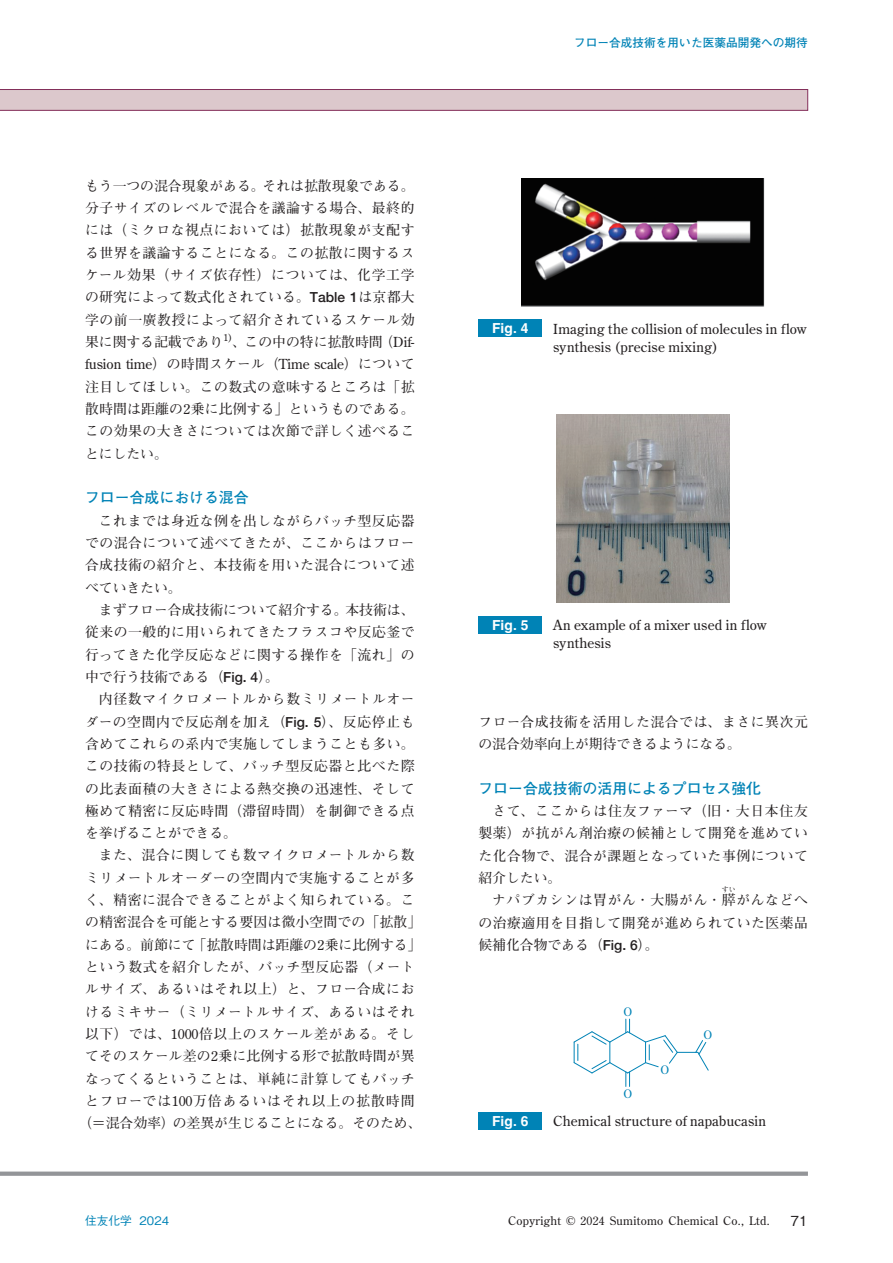
<style>
.page{position:relative;width:893px;height:1263px;background:#fff}
.page>*{position:absolute;margin:0;border:0;box-sizing:border-box;transform-origin:0 0}
.t1{font:700 14.85px "Futo Go B101 Pro";color:#0083b6}
.t2{font:700 13.8px/22.4px "Futo Min A101 Pr 6";letter-spacing:.04em;color:#231f20;text-align:justify}
.t3{font:13.8px/18.1px "Century Old Style Std";letter-spacing:.015em;color:#231f20}
.t4{font:700 13.8px "Futo Min A101 Pr 6";color:#231f20}
.t5{font:700 13.8px "Futo Min A101 Pr 6";letter-spacing:.015em;color:#231f20}
.t6{font:700 13.8px/22.4px "Futo Min A101 Pr 6";letter-spacing:.005em;color:#231f20}
.t7{font:700 13.8px "Futo Min A101 Pr 6";letter-spacing:.075em;color:#231f20}
.t8{font:700 13.8px "Helvetica";letter-spacing:.005em;color:#fff}
.t9{font:500 13.8px "Gothic BBB Pr 6";color:#231f20}
.t10{font:11.7px "Century Old Style Std";letter-spacing:.025em;color:#231f20}
.t11{font:700 11.7px "Futo Go B101 Pr 6";color:#0083b6}
.t12{font:500 11.7px "Gothic BBB Pr 6";color:#0083b6}
.t13{font:11.7px "Century Old Style Std";color:#0083b6}
.t14{font:700 6.9px "Futo Min A101 Pr 6";color:#231f20}
.s1{font-family:"Helvetica Neue";font-weight:500}
.s2{font-family:"Century Old Style Std";font-weight:400}
.s3{font-family:"Futo Min A101 Pr 6";font-weight:700}
</style>
<div class="page">
<div style="left:0;top:1171px;width:808px;height:5px;background:#939598"></div>
<svg style="left:0;top:89px;width:808px;height:22px"></svg>
<div style="left:478px;top:320px;width:64px;height:17px;background:#0083b6"></div>
<img style="left:522px;top:179px;width:242px;height:127px">
<div style="left:478px;top:616px;width:64px;height:17px;background:#0083b6"></div>
<img style="left:556px;top:415px;width:174px;height:188px">
<div style="left:478px;top:1112px;width:64px;height:17px;background:#0083b6"></div>
<svg style="left:573px;top:1019px;width:136px;height:67px"></svg>
<p class="t2" style="left:85px;top:174px;width:331px">もう一つの混合現象がある。それは拡散現象である。分子サイズのレベルで混合を議論する場合、最終的には（ミクロな視点においては）拡散現象が支配する世界を議論することになる。この拡散に関するスケール効果（サイズ依存性）については、化学工学の研究によって数式化されている。<span class="s1">Table 1</span>は京都大学の前一廣教授によって紹介されているスケール効果に関する記載であり<sup>1)</sup>、この中の特に拡散時間（<span class="s2">Dif-</span></p>
<p class="t3" style="left:85px;top:355px;width:331px">fusion time<span class="s3">）の時間スケール（</span>Time scale<span class="s3">）について</span></p>
<p class="t2" style="left:85px;top:375px;width:331px">注目してほしい。この数式の意味するところは「拡散時間は距離の<span class="s2">2</span>乗に比例する」というものである。この効果の大きさについては次節で詳しく述べることにしたい。</p>
<p class="t1" style="left:85px;top:486px;width:165px">フロー合成における混合</p>
<p class="t2" style="left:85px;top:509px;width:331px;text-indent:14px">これまでは身近な例を出しながらバッチ型反応器での混合について述べてきたが、ここからはフロー合成技術の紹介と、本技術を用いた混合について述べていきたい。</p>
<p class="t2" style="left:85px;top:598px;width:331px;text-indent:14px">まずフロー合成技術について紹介する。本技術は、従来の一般的に用いられてきたフラスコや反応釜で行ってきた化学反応などに関する操作を「流れ」の中で行う技術である（<span class="s1">Fig. 4</span>）。</p>
<p class="t2" style="left:85px;top:687px;width:331px;text-indent:14px">内径数マイクロメートルから数ミリメートルオーダーの空間内で反応剤を加え（<span class="s1">Fig. 5</span>）、反応停止も含めてこれらの系内で実施してしまうことも多い。この技術の特長として、バッチ型反応器と比べた際の比表面積の大きさによる熱交換の迅速性、そして極めて精密に反応時間（滞留時間）を制御できる点を挙げることができる。</p>
<p class="t2" style="left:99px;top:843px;width:317px">また、混合に関しても数マイクロメートルから数</p>
<p class="t2" style="left:85px;top:866px;width:331px">ミリメートルオーダーの空間内で実施することが多</p>
<p class="t2" style="left:85px;top:888px;width:331px">く、精密に混合できることがよく知られている。こ</p>
<p class="t5" style="left:85px;top:911px;width:338px">の精密混合を可能とする要因は微小空間での「拡散」</p>
<p class="t4" style="left:85px;top:934px;width:338px">にある。前節にて「拡散時間は距離の<span class="s2">2</span>乗に比例する」</p>
<p class="t2" style="left:85px;top:955px;width:331px">という数式を紹介したが、バッチ型反応器（メート</p>
<p class="t2" style="left:85px;top:977px;width:331px">ルサイズ、あるいはそれ以上）と、フロー合成にお</p>
<p class="t2" style="left:85px;top:1000px;width:331px">けるミキサー（ミリメートルサイズ、あるいはそれ</p>
<p class="t2" style="left:85px;top:1022px;width:331px">以下）では、<span class="s2">1000</span>倍以上のスケール差がある。そし</p>
<p class="t5" style="left:85px;top:1045px;width:331px">てそのスケール差の<span class="s2">2</span>乗に比例する形で拡散時間が異</p>
<p class="t2" style="left:85px;top:1067px;width:331px">なってくるということは、単純に計算してもバッチ</p>
<p class="t7" style="left:85px;top:1090px;width:331px">とフローでは<span class="s2">100</span>万倍あるいはそれ以上の拡散時間</p>
<p class="t4" style="left:78px;top:1112px;width:345px">（＝混合効率）の差異が生じることになる。そのため、</p>
<p class="t11" style="left:574px;top:33px;width:235px">フロー合成技術を用いた医薬品開発への期待</p>
<p class="t8" style="left:492px;top:320px;width:38px">Fig. 4</p>
<p class="t3" style="left:553px;top:319px;width:255px">Imaging the collision of molecules in flow synthesis (precise mixing)</p>
<p class="t8" style="left:492px;top:616px;width:38px">Fig. 5</p>
<p class="t3" style="left:553px;top:616px;width:215px">An example of a mixer used in flow synthesis</p>
<p class="t6" style="left:478px;top:710px;width:331px">フロー合成技術を活用した混合では、まさに異次元の混合効率向上が期待できるようになる。</p>
<p class="t1" style="left:478px;top:776px;width:284px">フロー合成技術の活用によるプロセス強化</p>
<p class="t2" style="left:478px;top:799px;width:331px;text-indent:14px">さて、ここからは住友ファーマ（旧・大日本住友製薬）が抗がん剤治療の候補として開発を進めていた化合物で、混合が課題となっていた事例について紹介したい。</p>
<p class="t2" style="left:492px;top:888px;width:317px">ナパブカシンは胃がん・大腸がん・膵がんなどへ</p>
<p class="t14" style="left:722px;top:884px;width:15px">すい</p>
<p class="t2" style="left:478px;top:910px;width:331px">の治療適用を目指して開発が進められていた医薬品候補化合物である（<span class="s1">Fig. 6</span>）。</p>
<p class="t13" style="left:623px;top:1004px;width:10px">O</p>
<p class="t13" style="left:623px;top:1086px;width:10px">O</p>
<p class="t13" style="left:660px;top:1062px;width:10px">O</p>
<p class="t13" style="left:704px;top:1027px;width:10px">O</p>
<p class="t8" style="left:492px;top:1112px;width:38px">Fig. 6</p>
<p class="t3" style="left:553px;top:1112px;width:215px">Chemical structure of napabucasin</p>
<p class="t12" style="left:85px;top:1211px;width:86px">住友化学 2024</p>
<p class="t10" style="left:508px;top:1213px;width:263px">Copyright © 2024 Sumitomo Chemical Co., Ltd.</p>
<p class="t9" style="left:790px;top:1209px;width:19px">71</p>
</div>
